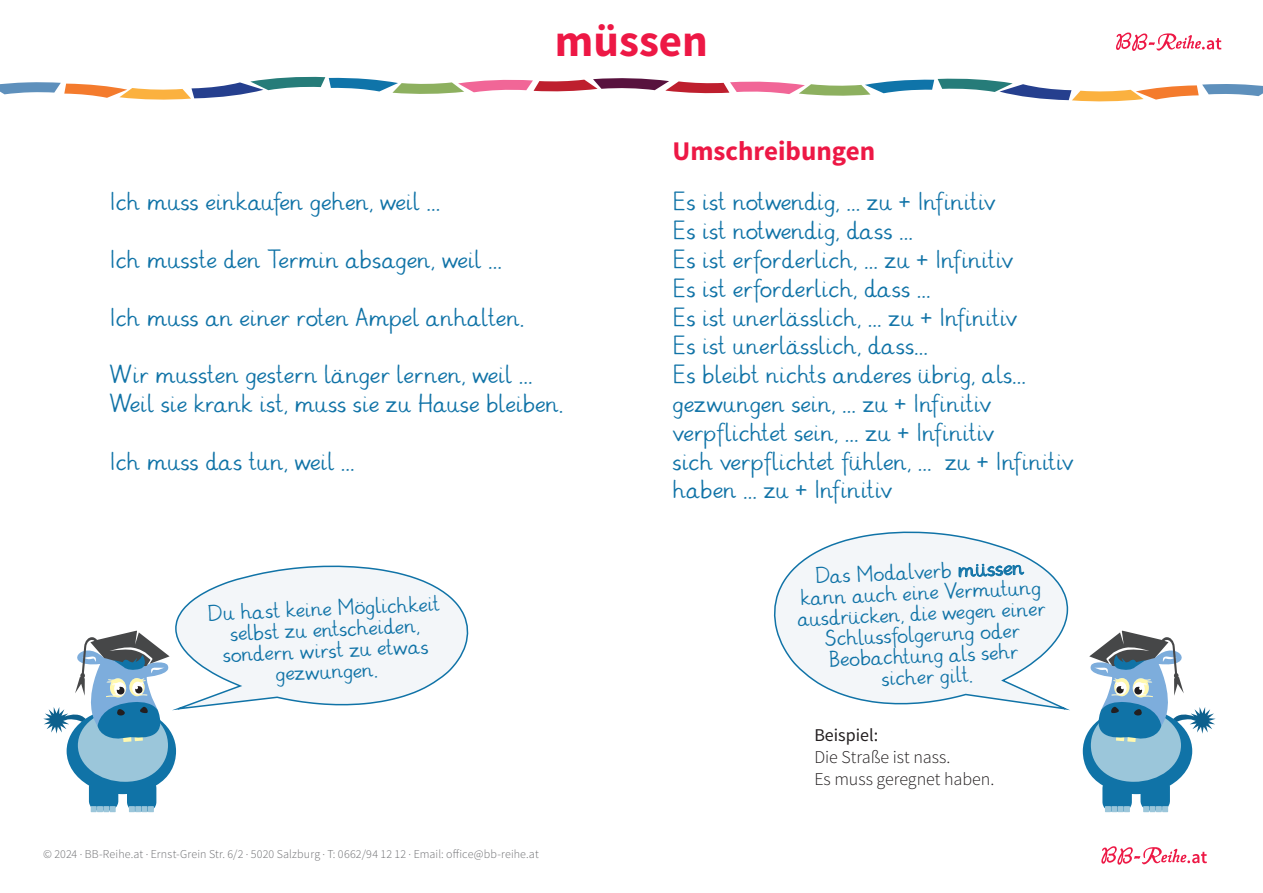
<style>
.page{position:relative;width:1263px;height:893px;background:#fff}
.page>*{position:absolute;margin:0;border:0;box-sizing:border-box;transform-origin:0 0}
.t1{font:700 45px "Source Sans Pro";color:#ed1845}
.t2{font:700 27px "Source Sans Pro";color:#ed1845}
.t3{font:24px/28.8px "Grundschrift";color:#1073a7}
.t4{font:21px/21px "Grundschrift";color:#1073a7;text-align:center}
.t5{font:300 18px/21.6px "Source Sans Pro";color:#231f20}
.t6{font:18px "Source Sans Pro";color:#231f20}
.t7{font:300 12px "Source Sans Pro";letter-spacing:.01em;color:#6c6d70}
</style>
<div class="page">
<svg style="left:0;top:76px;width:1263px;height:26px"></svg>
<svg style="left:1116px;top:32px;width:105px;height:19px"></svg>
<svg style="left:1101px;top:846px;width:106px;height:19px"></svg>
<svg style="left:43px;top:565px;width:426px;height:247px"></svg>
<svg style="left:773px;top:531px;width:297px;height:180px"></svg>
<svg style="left:1083px;top:631px;width:132px;height:181px"></svg>
<h1 class="t1" style="left:555px;top:12px;width:155px">müssen</h1>
<p class="t3" style="left:110px;top:189px;width:332px">Ich muss einkaufen gehen, weil ...</p>
<p class="t3" style="left:110px;top:247px;width:394px">Ich musste den Termin absagen, weil ...</p>
<p class="t3" style="left:110px;top:305px;width:416px">Ich muss an einer roten Ampel anhalten.</p>
<p class="t3" style="left:110px;top:362px;width:455px">Wir mussten gestern länger lernen, weil ...<br>Weil sie krank ist, muss sie zu Hause bleiben.</p>
<p class="t3" style="left:110px;top:449px;width:247px">Ich muss das tun, weil ...</p>
<p class="t4" style="left:207px;top:605px;width:234px;rotate:-3deg">Du hast keine Möglichkeit selbst zu entscheiden, sondern wirst zu etwas gezwungen.</p>
<p class="t7" style="left:43px;top:846px;width:497px">© 2024 . BB-Reihe.at . Ernst-Grein Str. 6/2 . 5020 Salzburg . T: 0662/94 12 12 . Email: office@bb-reihe.at</p>
<p class="t2" style="left:673px;top:134px;width:204px">Umschreibungen</p>
<p class="t3" style="left:673px;top:189px;width:403px">Es ist notwendig, ... zu + Infinitiv<br>Es ist notwendig, dass ...<br>Es ist erforderlich, ... zu + Infinitiv<br>Es ist erforderlich, dass ...<br>Es ist unerlässlich, ... zu + Infinitiv<br>Es ist unerlässlich, dass...<br>Es bleibt nichts anderes übrig, als... gezwungen sein, ... zu + Infinitiv verpflichtet sein, ... zu + Infinitiv<br>sich verpflichtet fühlen, ... zu + Infinitiv haben ... zu + Infinitiv</p>
<p class="t4" style="left:795px;top:569px;width:250px;rotate:-3deg">Das Modalverb müssen kann auch eine Vermutung ausdrücken, die wegen einer<br>Schlussfolgerung oder<br>Beobachtung als sehr<br>sicher gilt.</p>
<p class="t6" style="left:814px;top:724px;width:65px">Beispiel:</p>
<p class="t5" style="left:814px;top:746px;width:182px">Die Straße ist nass.<br>Es muss geregnet haben.</p>
</div>
